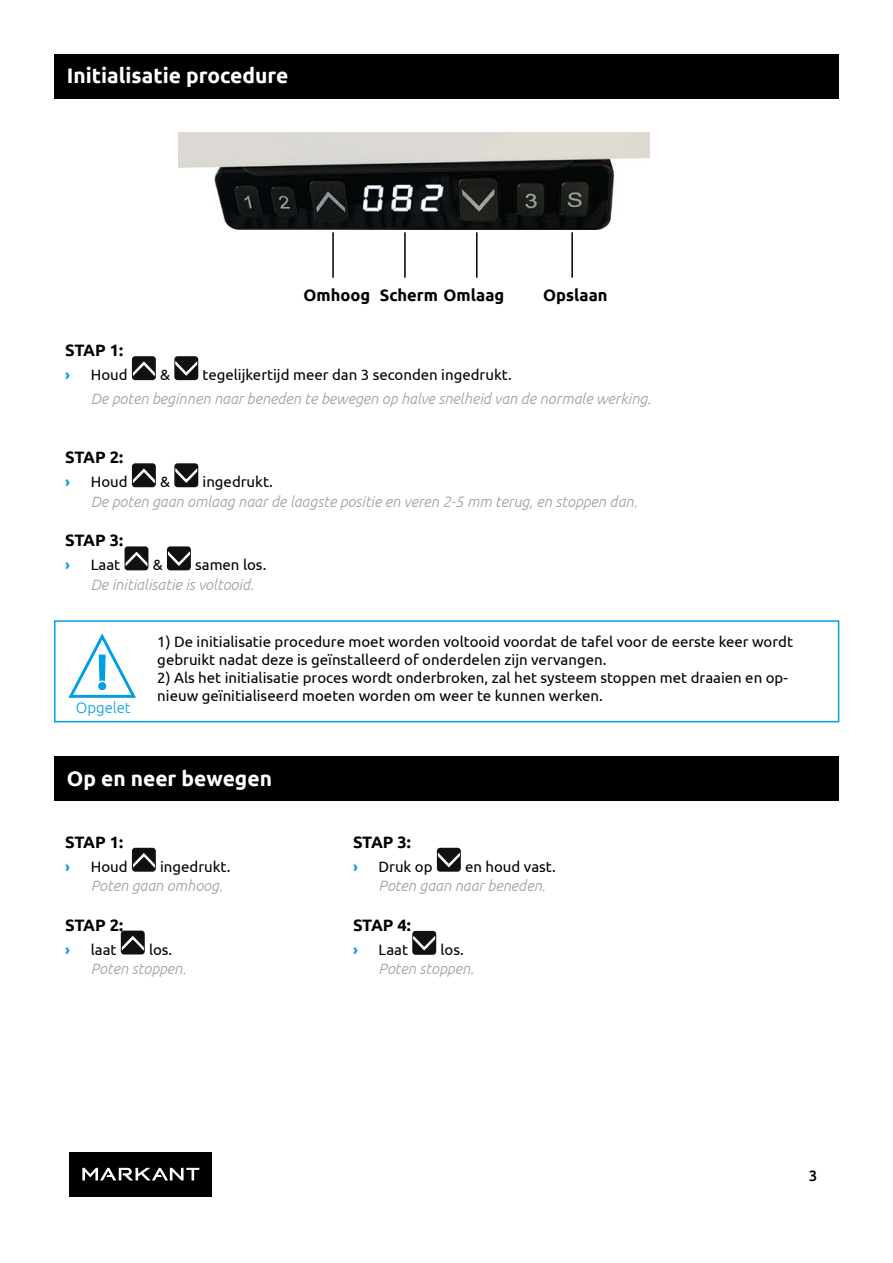
<style>
.page{position:relative;width:893px;height:1263px;background:#fff}
.page>*{position:absolute;margin:0;border:0;box-sizing:border-box;transform-origin:0 0}
.t1{font:700 21px "Ubuntu";color:#fff}
.t2{font:700 16.5px "Ubuntu";color:#000}
.t3{font:15px/18px "Ubuntu";color:#000}
.t4{font:italic 300 15px "Ubuntu";color:#9d9d9c}
.t5{font:700 15px "Ubuntu";color:#009fe3}
.t6{font:300 15px "Ubuntu";color:#009fe3}
.t7{font:500 15px "Ubuntu";color:#000}
</style>
<div class="page">
<div style="left:70px;top:1152px;width:142px;height:44px;background:#000"></div>
<svg style="left:82px;top:1168px;width:117px;height:12px"></svg>
<img style="left:179px;top:133px;width:470px;height:97px">
<div style="left:132px;top:356px;width:24px;height:24px;background:#0f1211;border-radius:3px"></div>
<svg style="left:133px;top:361px;width:22px;height:16px"></svg>
<div style="left:174px;top:356px;width:24px;height:24px;background:#0f1211;border-radius:3px"></div>
<svg style="left:175px;top:361px;width:23px;height:15px"></svg>
<div style="left:132px;top:463px;width:24px;height:24px;background:#0f1211;border-radius:3px"></div>
<svg style="left:133px;top:468px;width:22px;height:16px"></svg>
<div style="left:174px;top:463px;width:24px;height:24px;background:#0f1211;border-radius:3px"></div>
<svg style="left:175px;top:468px;width:23px;height:15px"></svg>
<div style="left:125px;top:546px;width:23px;height:24px;background:#0f1211;border-radius:3px"></div>
<svg style="left:125px;top:551px;width:23px;height:16px"></svg>
<div style="left:167px;top:546px;width:24px;height:24px;background:#0f1211;border-radius:3px"></div>
<svg style="left:168px;top:551px;width:22px;height:15px"></svg>
<div style="left:132px;top:848px;width:24px;height:24px;background:#0f1211;border-radius:3px"></div>
<svg style="left:133px;top:853px;width:22px;height:15px"></svg>
<div style="left:121px;top:930px;width:24px;height:24px;background:#0f1211;border-radius:3px"></div>
<svg style="left:121px;top:936px;width:23px;height:15px"></svg>
<svg style="left:68px;top:633px;width:68px;height:65px"></svg>
<div style="left:54px;top:54px;width:785px;height:44px;background:#000"></div>
<div style="left:54px;top:757px;width:785px;height:44px;background:#000"></div>
<hr style="left:476px;top:232px;width:2px;height:46px;background:#000">
<hr style="left:571px;top:232px;width:2px;height:46px;background:#000">
<hr style="left:404px;top:232px;width:2px;height:46px;background:#000">
<hr style="left:332px;top:232px;width:2px;height:46px;background:#000">
<div style="left:54px;top:620px;width:785px;height:102px;border:2px solid #009fe3"></div>
<div style="left:437px;top:848px;width:24px;height:24px;background:#0f1211;border-radius:3px"></div>
<svg style="left:438px;top:852px;width:22px;height:16px"></svg>
<div style="left:412px;top:931px;width:24px;height:24px;background:#0f1211;border-radius:3px"></div>
<svg style="left:413px;top:935px;width:23px;height:16px"></svg>
<h1 class="t1" style="left:67px;top:63px;width:223px">Initialisatie procedure</h1>
<p class="t2" style="left:303px;top:285px;width:202px">Omhoog Scherm Omlaag</p>
<p class="t2" style="left:543px;top:285px;width:66px">Opslaan</p>
<p class="t2" style="left:65px;top:340px;width:59px">STAP 1:</p>
<p class="t5" style="left:65px;top:366px;width:6px">›</p>
<p class="t3" style="left:91px;top:365px;width:38px">Houd</p>
<p class="t3" style="left:160px;top:365px;width:11px">&amp;</p>
<p class="t3" style="left:203px;top:365px;width:311px">tegelijkertijd meer dan 3 seconden ingedrukt.</p>
<p class="t4" style="left:91px;top:390px;width:562px">De poten beginnen naar beneden te bewegen op halve snelheid van de normale werking.</p>
<p class="t2" style="left:65px;top:447px;width:59px">STAP 2:</p>
<p class="t5" style="left:65px;top:473px;width:6px">›</p>
<p class="t3" style="left:91px;top:472px;width:38px">Houd</p>
<p class="t3" style="left:160px;top:472px;width:11px">&amp;</p>
<p class="t3" style="left:203px;top:472px;width:72px">ingedrukt.</p>
<p class="t4" style="left:91px;top:492px;width:548px">De poten gaan omlaag naar de laagste positie en veren 2-5 mm terug, en stoppen dan.</p>
<p class="t2" style="left:65px;top:530px;width:59px">STAP 3:</p>
<p class="t5" style="left:65px;top:556px;width:6px">›</p>
<p class="t3" style="left:91px;top:556px;width:31px">Laat</p>
<p class="t3" style="left:153px;top:556px;width:11px">&amp;</p>
<p class="t3" style="left:195px;top:556px;width:73px">samen los.</p>
<p class="t4" style="left:91px;top:575px;width:164px">De initialisatie is voltooid.</p>
<p class="t6" style="left:76px;top:698px;width:57px">Opgelet</p>
<p class="t3" style="left:157px;top:633px;width:637px">1) De initialisatie procedure moet worden voltooid voordat de tafel voor de eerste keer wordt gebruikt nadat deze is geïnstalleerd of onderdelen zijn vervangen.</p>
<p class="t3" style="left:157px;top:669px;width:632px">2) Als het initialisatie proces wordt onderbroken, zal het systeem stoppen met draaien en op&shy;nieuw geïnitialiseerd moeten worden om weer te kunnen werken.</p>
<h1 class="t1" style="left:67px;top:766px;width:207px">Op en neer bewegen</h1>
<p class="t2" style="left:65px;top:832px;width:59px">STAP 1:</p>
<p class="t5" style="left:65px;top:857px;width:6px">›</p>
<p class="t3" style="left:91px;top:857px;width:38px">Houd</p>
<p class="t3" style="left:160px;top:857px;width:72px">ingedrukt.</p>
<p class="t4" style="left:91px;top:877px;width:133px">Poten gaan omhoog.</p>
<p class="t2" style="left:65px;top:915px;width:59px">STAP 2:</p>
<p class="t5" style="left:65px;top:940px;width:6px">›</p>
<p class="t3" style="left:91px;top:940px;width:27px">laat</p>
<p class="t3" style="left:149px;top:940px;width:25px">los.</p>
<p class="t4" style="left:91px;top:960px;width:97px">Poten stoppen.</p>
<p class="t2" style="left:353px;top:832px;width:59px">STAP 3:</p>
<p class="t5" style="left:353px;top:857px;width:6px">›</p>
<p class="t3" style="left:379px;top:857px;width:56px">Druk op</p>
<p class="t3" style="left:465px;top:857px;width:92px">en houd vast.</p>
<p class="t4" style="left:379px;top:877px;width:168px">Poten gaan naar beneden.</p>
<p class="t2" style="left:353px;top:915px;width:59px">STAP 4:</p>
<p class="t5" style="left:353px;top:940px;width:6px">›</p>
<p class="t3" style="left:379px;top:940px;width:31px">Laat</p>
<p class="t3" style="left:440px;top:940px;width:25px">los.</p>
<p class="t4" style="left:379px;top:960px;width:97px">Poten stoppen.</p>
<p class="t7" style="left:809px;top:1166px;width:10px">3</p>
</div>
